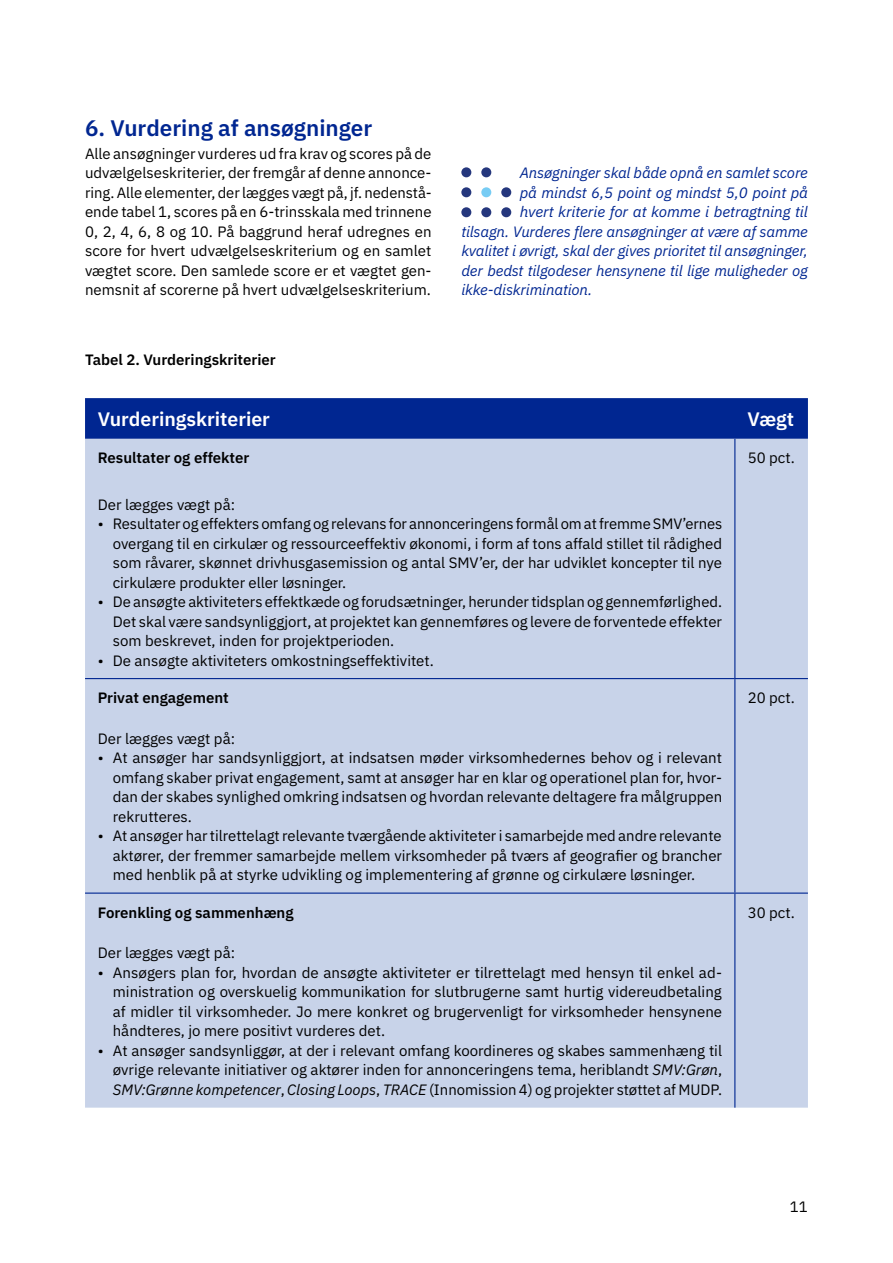
<style>
.page{position:relative;width:893px;height:1263px;background:#fff}
.page>*{position:absolute;margin:0;border:0;box-sizing:border-box;transform-origin:0 0}
.t1{font:600 22.5px "IBM Plex Sans";color:#002691}
.t2{font:600 19.5px "IBM Plex Sans";color:#fff}
.t3{font:15px/19.5px "IBM Plex Sans";color:#000;text-align:justify}
.t4{font:italic 15px "IBM Plex Sans";letter-spacing:-.01em;color:#002691}
.t5{font:600 15px "IBM Plex Sans";color:#000}
.s1{font-style:italic}
</style>
<div class="page">
<div style="left:85px;top:398px;width:723px;height:41px;background:#002691"></div>
<div style="left:85px;top:439px;width:723px;height:669px;background:#c8d3e9"></div>
<hr style="left:734px;top:439px;width:1px;height:239px;background:#002691">
<hr style="left:85px;top:678px;width:650px;height:1px;background:#002691">
<hr style="left:735px;top:678px;width:73px;height:1px;background:#002691">
<hr style="left:734px;top:679px;width:1px;height:213px;background:#002691">
<hr style="left:85px;top:892px;width:650px;height:2px;background:#002691">
<hr style="left:735px;top:892px;width:73px;height:2px;background:#002691">
<hr style="left:734px;top:894px;width:1px;height:214px;background:#002691">
<div style="left:481px;top:187px;width:10px;height:10px;background:#77ccf4;border-radius:50%"></div>
<div style="left:461px;top:207px;width:10px;height:10px;background:#25377d;border-radius:50%"></div>
<div style="left:481px;top:167px;width:10px;height:10px;background:#25377d;border-radius:50%"></div>
<div style="left:501px;top:187px;width:10px;height:10px;background:#25377d;border-radius:50%"></div>
<div style="left:461px;top:187px;width:10px;height:10px;background:#25377d;border-radius:50%"></div>
<div style="left:461px;top:167px;width:10px;height:10px;background:#25377d;border-radius:50%"></div>
<div style="left:481px;top:207px;width:10px;height:10px;background:#25377d;border-radius:50%"></div>
<div style="left:501px;top:207px;width:10px;height:10px;background:#25377d;border-radius:50%"></div>
<h1 class="t1" style="left:85px;top:111px;width:289px">6. Vurdering af ansøgninger</h1>
<p class="t3" style="left:85px;top:142px;width:348px">Alle ansøgninger vurderes ud fra krav og scores på de udvælgelseskriterier, der fremgår af denne annonce&shy;ring. Alle elementer, der lægges vægt på, jf. nedenstå&shy;ende tabel 1, scores på en 6-trinsskala med trinnene 0, 2, 4, 6, 8 og 10. På baggrund heraf udregnes en score for hvert udvælgelseskriterium og en samlet vægtet score. Den samlede score er et vægtet gen&shy;nemsnit af scorerne på hvert udvælgelseskriterium.</p>
<p class="t5" style="left:85px;top:348px;width:192px">Tabel 2. Vurderingskriterier</p>
<p class="t4" style="left:520px;top:161px;width:290px">Ansøgninger skal både opnå en samlet score</p>
<p class="t4" style="left:520px;top:181px;width:290px">på mindst 6,5 point og mindst 5,0 point på</p>
<p class="t4" style="left:520px;top:200px;width:290px">hvert kriterie for at komme i betragtning til</p>
<p class="t4" style="left:461px;top:220px;width:348px">tilsagn. Vurderes flere ansøgninger at være af samme</p>
<p class="t4" style="left:461px;top:239px;width:348px">kvalitet i øvrigt, skal der gives prioritet til ansøgninger,</p>
<p class="t4" style="left:461px;top:259px;width:348px">der bedst tilgodeser hensynene til lige muligheder og</p>
<p class="t4" style="left:461px;top:278px;width:132px">ikke-diskrimination.</p>
<p class="t2" style="left:98px;top:404px;width:174px">Vurderingskriterier</p>
<p class="t2" style="left:748px;top:404px;width:48px">Vægt</p>
<p class="t5" style="left:98px;top:446px;width:153px">Resultater og effekter</p>
<p class="t3" style="left:98px;top:493px;width:139px">Der lægges vægt på:</p>
<p class="t3" style="left:113px;top:513px;width:611px;text-indent:-15px">• Resultater og effekters omfang og relevans for annonceringens formål om at fremme SMV’ernes overgang til en cirkulær og ressourceeffektiv økonomi, i form af tons affald stillet til rådighed som råvarer, skønnet drivhusgasemission og antal SMV’er, der har udviklet koncepter til nye cirkulære produkter eller løsninger.</p>
<p class="t3" style="left:113px;top:591px;width:611px;text-indent:-15px">• De ansøgte aktiviteters effektkæde og forudsætninger, herunder tidsplan og gennemførlighed.<br>Det skal være sandsynliggjort, at projektet kan gennemføres og levere de forventede effekter som beskrevet, inden for projektperioden.</p>
<p class="t3" style="left:98px;top:649px;width:338px">• De ansøgte aktiviteters omkostningseffektivitet.</p>
<p class="t3" style="left:748px;top:447px;width:49px">50 pct.</p>
<p class="t5" style="left:98px;top:686px;width:132px">Privat engagement</p>
<p class="t3" style="left:98px;top:727px;width:139px">Der lægges vægt på:</p>
<p class="t3" style="left:98px;top:747px;width:626px">• At ansøger har sandsynliggjort, at indsatsen møder virksomhedernes behov og i relevant</p>
<p class="t3" style="left:113px;top:786px;width:611px">dan der skabes synlighed omkring indsatsen og hvordan relevante deltagere fra målgruppen rekrutteres.</p>
<p class="t3" style="left:113px;top:825px;width:611px;text-indent:-15px">• At ansøger har tilrettelagt relevante tværgående aktiviteter i samarbejde med andre relevante aktører, der fremmer samarbejde mellem virksomheder på tværs af geografier og brancher med henblik på at styrke udvikling og implementering af grønne og cirkulære løsninger.</p>
<p class="t3" style="left:113px;top:766px;width:611px">omfang skaber privat engagement, samt at ansøger har en klar og operationel plan for, hvor-</p>
<p class="t5" style="left:98px;top:900px;width:197px">Forenkling og sammenhæng</p>
<p class="t3" style="left:98px;top:942px;width:139px">Der lægges vægt på:</p>
<p class="t3" style="left:113px;top:981px;width:611px">ministration og overskuelig kommunikation for slutbrugerne samt hurtig videreudbetaling af midler til virksomheder. Jo mere konkret og brugervenligt for virksomheder hensynene håndteres, jo mere positivt vurderes det.</p>
<p class="t3" style="left:113px;top:1039px;width:611px;text-indent:-15px">• At ansøger sandsynliggør, at der i relevant omfang koordineres og skabes sammenhæng til øvrige relevante initiativer og aktører inden for annonceringens tema, heriblandt <span class="s1">SMV:Grøn</span>, <span class="s1">SMV:Grønne kompetencer</span>, <span class="s1">Closing Loops</span>, <span class="s1">TRACE</span> (Innomission 4) og projekter støttet af MUDP.</p>
<p class="t3" style="left:98px;top:961px;width:626px">• Ansøgers plan for, hvordan de ansøgte aktiviteter er tilrettelagt med hensyn til enkel ad-</p>
<p class="t3" style="left:748px;top:687px;width:49px">20 pct.</p>
<p class="t3" style="left:748px;top:901px;width:49px">30 pct.</p>
<p class="t3" style="left:790px;top:1195px;width:19px">11</p>
</div>
